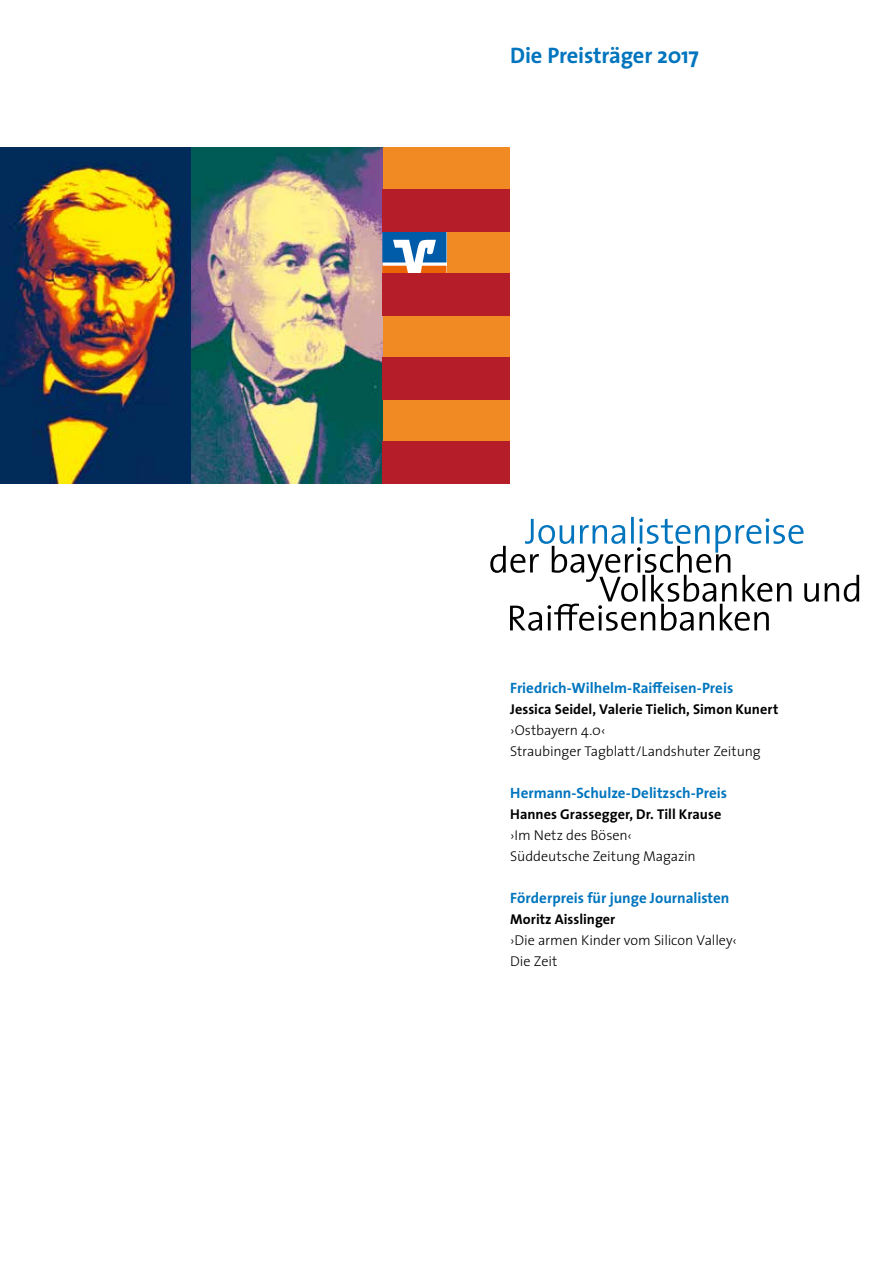
<style>
.page{position:relative;width:893px;height:1263px;background:#fff}
.page>*{position:absolute;margin:0;border:0;box-sizing:border-box;transform-origin:0 0}
.t1{font:22.5px "The Sans 7 Bold Plain";letter-spacing:-.01em;color:#0075be}
.t2{font:15px "The Sans 7 Bold Plain";color:#0075be}
.t3{font:300 14.25px/21px "The Sans 3";letter-spacing:-.01em;color:#000}
.t4{font:14.25px "The Sans 7 Bold Plain";letter-spacing:.005em;color:#000}
</style>
<div class="page">
<svg style="left:490px;top:517px;width:369px;height:114px"></svg>
<div style="left:383px;top:147px;width:127px;height:336px;background:#f28a24"></div>
<img style="left:0;top:147px;width:383px;height:336px">
<div style="left:383px;top:441px;width:127px;height:42px;background:#b51d28"></div>
<svg style="left:383px;top:231px;width:63px;height:42px"></svg>
<div style="left:383px;top:357px;width:127px;height:42px;background:#b51d28"></div>
<div style="left:383px;top:273px;width:127px;height:42px;background:#b51d28"></div>
<div style="left:383px;top:189px;width:127px;height:42px;background:#b51d28"></div>
<h1 class="t1" style="left:510px;top:37px;width:190px">Die Preisträger 2017</h1>
<p class="t2" style="left:510px;top:675px;width:224px">Friedrich-Wilhelm-Raiffeisen-Preis</p>
<p class="t4" style="left:510px;top:697px;width:270px">Jessica Seidel, Valerie Tielich, Simon Kunert</p>
<p class="t3" style="left:510px;top:719px;width:252px">›Ostbayern 4.0‹<br>Straubinger Tagblatt/Landshuter Zeitung</p>
<p class="t2" style="left:510px;top:780px;width:218px">Hermann-Schulze-Delitzsch-Preis</p>
<p class="t4" style="left:510px;top:802px;width:213px">Hannes Grassegger, Dr. Till Krause</p>
<p class="t3" style="left:510px;top:824px;width:187px">›Im Netz des Bösen‹<br>Süddeutsche Zeitung Magazin</p>
<p class="t2" style="left:510px;top:885px;width:221px">Förderpreis für junge Journalisten</p>
<p class="t4" style="left:510px;top:907px;width:107px">Moritz Aisslinger</p>
<p class="t3" style="left:510px;top:929px;width:228px">›Die armen Kinder vom Silicon Valley‹<br>Die Zeit</p>
</div>
